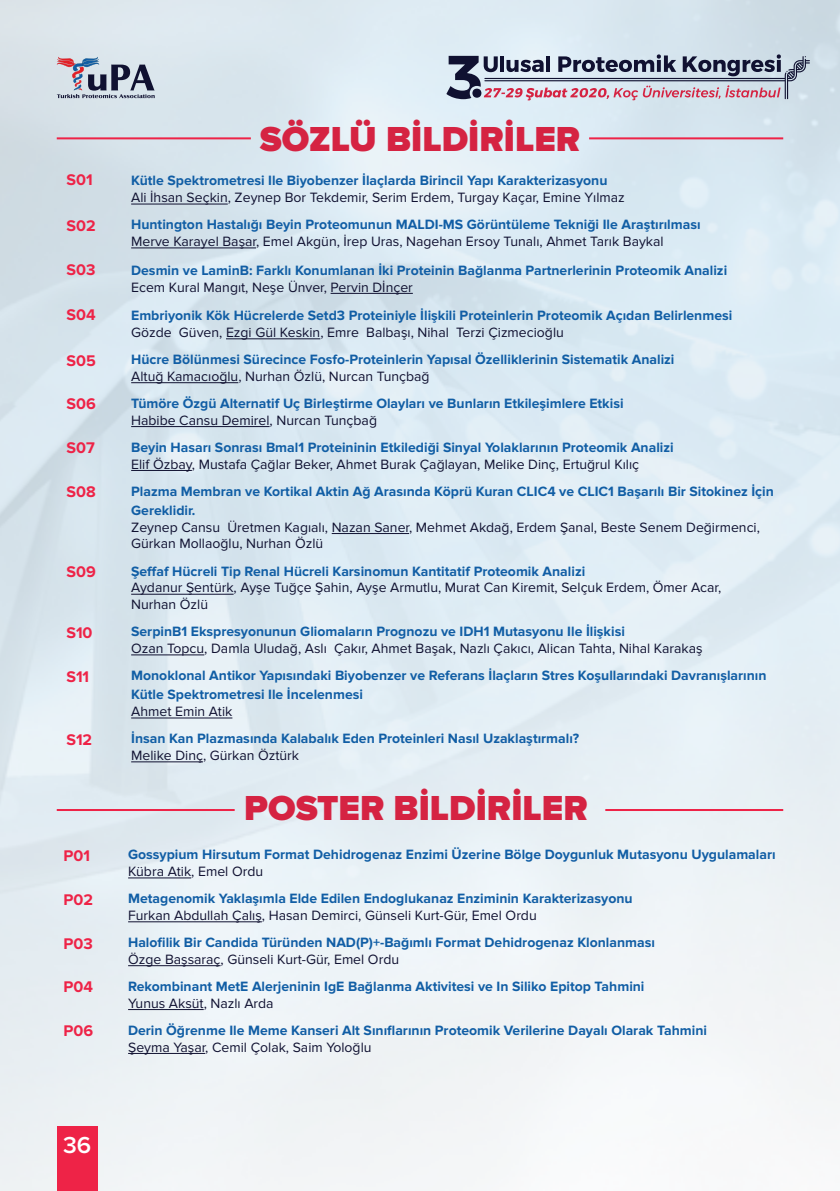
<style>
.page{position:relative;width:840px;height:1191px;background:#fff}
.page>*{position:absolute;margin:0;border:0;box-sizing:border-box;transform-origin:0 0}
.t1{font:900 36px "Proxima Nova";color:#d52342}
.t2{font:600 24px "Proxima Nova";color:#fff}
.t3{font:700 16px "Proxima Nova";color:#ee2347}
.t4{font:700 14px/19.2px "Proxima Nova";color:#115ea5}
.t5{font:14px/16.8px "Proxima Nova";color:#101131}
</style>
<div class="page">
<img style="left:0;top:0;width:839px;height:1191px">
<svg style="left:56px;top:57px;width:99px;height:41px;background:#a2a5b4"></svg>
<svg style="left:446px;top:54px;width:363px;height:46px;background:#a7a6b6"></svg>
<div style="left:57px;top:1126px;width:41px;height:65px;background:#ee2347"></div>
<hr style="left:131px;top:204px;width:97px;height:1px;background:#101131">
<hr style="left:131px;top:247px;width:125px;height:1px;background:#101131">
<hr style="left:330px;top:293px;width:82px;height:1px;background:#101131">
<hr style="left:226px;top:338px;width:94px;height:1px;background:#101131">
<hr style="left:131px;top:382px;width:107px;height:1px;background:#101131">
<hr style="left:131px;top:426px;width:138px;height:1px;background:#101131">
<hr style="left:131px;top:470px;width:61px;height:1px;background:#101131">
<hr style="left:331px;top:533px;width:78px;height:1px;background:#101131">
<hr style="left:131px;top:594px;width:102px;height:1px;background:#101131">
<hr style="left:131px;top:654px;width:73px;height:1px;background:#101131">
<hr style="left:131px;top:717px;width:101px;height:1px;background:#101131">
<hr style="left:131px;top:761px;width:72px;height:1px;background:#101131">
<hr style="left:128px;top:877px;width:63px;height:1px;background:#101131">
<hr style="left:128px;top:921px;width:134px;height:1px;background:#101131">
<hr style="left:128px;top:965px;width:92px;height:1px;background:#101131">
<hr style="left:128px;top:1009px;width:76px;height:1px;background:#101131">
<hr style="left:128px;top:1053px;width:77px;height:1px;background:#101131">
<hr style="left:57px;top:137px;width:194px;height:2px;background:#ee2347">
<hr style="left:57px;top:809px;width:177px;height:2px;background:#ee2347">
<hr style="left:605px;top:809px;width:177px;height:2px;background:#ee2347">
<hr style="left:588px;top:137px;width:194px;height:2px;background:#ee2347">
<h1 class="t1" style="left:259px;top:118px;width:322px">SÖZLÜ BİLDİRİLER</h1>
<p class="t3" style="left:66px;top:171px;width:28px">S01</p>
<p class="t4" style="left:131px;top:171px;width:477px">Kütle Spektrometresi Ile Biyobenzer İlaçlarda Birincil Yapı Karakterizasyonu</p>
<p class="t5" style="left:131px;top:189px;width:495px">Ali İhsan Seçkin, Zeynep Bor Tekdemir, Serim Erdem, Turgay Kaçar, Emine Yılmaz</p>
<p class="t3" style="left:66px;top:216px;width:31px">S02</p>
<p class="t4" style="left:131px;top:215px;width:570px">Huntington Hastalığı Beyin Proteomunun MALDI-MS Görüntüleme Tekniği Ile Araştırılması</p>
<p class="t5" style="left:131px;top:233px;width:533px">Merve Karayel Başar, Emel Akgün, İrep Uras, Nagehan Ersoy Tunalı, Ahmet Tarık Baykal</p>
<p class="t3" style="left:66px;top:260px;width:30px">S03</p>
<p class="t4" style="left:131px;top:261px;width:597px">Desmin ve LaminB: Farklı Konumlanan İki Proteinin Bağlanma Partnerlerinin Proteomik Analizi</p>
<p class="t5" style="left:131px;top:279px;width:283px">Ecem Kural Mangıt, Neşe Ünver, Pervin Dİnçer</p>
<p class="t3" style="left:66px;top:305px;width:31px">S04</p>
<p class="t4" style="left:131px;top:306px;width:602px">Embriyonik Kök Hücrelerde Setd3 Proteiniyle İlişkili Proteinlerin Proteomik Açıdan Belirlenmesi</p>
<p class="t5" style="left:131px;top:324px;width:434px">Gözde Güven, Ezgi Gül Keskin, Emre Balbaşı, Nihal Terzi Çizmecioğlu</p>
<p class="t3" style="left:66px;top:351px;width:31px">S05</p>
<p class="t4" style="left:131px;top:350px;width:544px">Hücre Bölünmesi Sürecince Fosfo-Proteinlerin Yapısal Özelliklerinin Sistematik Analizi</p>
<p class="t5" style="left:131px;top:368px;width:300px">Altuğ Kamacıoğlu, Nurhan Özlü, Nurcan Tunçbağ</p>
<p class="t3" style="left:66px;top:395px;width:31px">S06</p>
<p class="t4" style="left:131px;top:394px;width:493px">Tümöre Özgü Alternatif Uç Birleştirme Olayları ve Bunların Etkileşimlere Etkisi</p>
<p class="t5" style="left:131px;top:412px;width:247px">Habibe Cansu Demirel, Nurcan Tunçbağ</p>
<p class="t3" style="left:66px;top:439px;width:30px">S07</p>
<p class="t4" style="left:131px;top:438px;width:543px">Beyin Hasarı Sonrası Bmal1 Proteininin Etkilediği Sinyal Yolaklarının Proteomik Analizi</p>
<p class="t5" style="left:131px;top:456px;width:509px">Elif Özbay, Mustafa Çağlar Beker, Ahmet Burak Çağlayan, Melike Dinç, Ertuğrul Kılıç</p>
<p class="t3" style="left:66px;top:483px;width:31px">S08</p>
<p class="t4" style="left:131px;top:482px;width:644px">Plazma Membran ve Kortikal Aktin Ağ Arasında Köprü Kuran CLIC4 ve CLIC1 Başarılı Bir Sitokinez İçin<br>Gereklidir.</p>
<p class="t5" style="left:131px;top:519px;width:630px">Zeynep Cansu Üretmen Kagıalı, Nazan Saner, Mehmet Akdağ, Erdem Şanal, Beste Senem Değirmenci,<br>Gürkan Mollaoğlu, Nurhan Özlü</p>
<p class="t3" style="left:66px;top:562px;width:31px">S09</p>
<p class="t4" style="left:131px;top:561px;width:455px">Şeffaf Hücreli Tip Renal Hücreli Karsinomun Kantitatif Proteomik Analizi</p>
<p class="t5" style="left:131px;top:579px;width:591px">Aydanur Şentürk, Ayşe Tuğçe Şahin, Ayşe Armutlu, Murat Can Kiremit, Selçuk Erdem, Ömer Acar,<br>Nurhan Özlü</p>
<p class="t3" style="left:66px;top:623px;width:28px">S10</p>
<p class="t4" style="left:131px;top:622px;width:495px">SerpinB1 Ekspresyonunun Gliomaların Prognozu ve IDH1 Mutasyonu Ile İlişkisi</p>
<p class="t5" style="left:131px;top:640px;width:572px">Ozan Topcu, Damla Uludağ, Aslı Çakır, Ahmet Başak, Nazlı Çakıcı, Alican Tahta, Nihal Karakaş</p>
<p class="t3" style="left:66px;top:667px;width:24px">S11</p>
<p class="t4" style="left:131px;top:666px;width:636px">Monoklonal Antikor Yapısındaki Biyobenzer ve Referans İlaçların Stres Koşullarındaki Davranışlarının<br>Kütle Spektrometresi Ile İncelenmesi</p>
<p class="t5" style="left:131px;top:703px;width:103px">Ahmet Emin Atik</p>
<p class="t3" style="left:66px;top:730px;width:27px">S12</p>
<p class="t4" style="left:131px;top:729px;width:449px">İnsan Kan Plazmasında Kalabalık Eden Proteinleri Nasıl Uzaklaştırmalı?</p>
<p class="t5" style="left:131px;top:747px;width:169px">Melike Dinç, Gürkan Öztürk</p>
<h1 class="t1" style="left:244px;top:787px;width:345px">POSTER BİLDİRİLER</h1>
<p class="t3" style="left:63px;top:846px;width:28px">P01</p>
<p class="t4" style="left:128px;top:845px;width:648px">Gossypium Hirsutum Format Dehidrogenaz Enzimi Üzerine Bölge Doygunluk Mutasyonu Uygulamaları</p>
<p class="t5" style="left:128px;top:863px;width:136px">Kübra Atik, Emel Ordu</p>
<p class="t3" style="left:63px;top:890px;width:31px">P02</p>
<p class="t4" style="left:128px;top:889px;width:506px">Metagenomik Yaklaşımla Elde Edilen Endoglukanaz Enziminin Karakterizasyonu</p>
<p class="t5" style="left:128px;top:907px;width:410px">Furkan Abdullah Çalış, Hasan Demirci, Günseli Kurt-Gür, Emel Ordu</p>
<p class="t3" style="left:63px;top:934px;width:31px">P03</p>
<p class="t4" style="left:128px;top:933px;width:528px">Halofilik Bir Candida Türünden NAD(P)+-Bağımlı Format Dehidrogenaz Klonlanması</p>
<p class="t5" style="left:128px;top:951px;width:272px">Özge Başsaraç, Günseli Kurt-Gür, Emel Ordu</p>
<p class="t3" style="left:63px;top:978px;width:31px">P04</p>
<p class="t4" style="left:128px;top:977px;width:517px">Rekombinant MetE Alerjeninin IgE Bağlanma Aktivitesi ve In Siliko Epitop Tahmini</p>
<p class="t5" style="left:128px;top:994px;width:147px">Yunus Aksüt, Nazlı Arda</p>
<p class="t3" style="left:63px;top:1021px;width:31px">P06</p>
<p class="t4" style="left:128px;top:1020px;width:580px">Derin Öğrenme Ile Meme Kanseri Alt Sınıflarının Proteomik Verilerine Dayalı Olarak Tahmini</p>
<p class="t5" style="left:128px;top:1038px;width:245px">Şeyma Yaşar, Cemil Çolak, Saim Yoloğlu</p>
<h2 class="t2" style="left:63px;top:1131px;width:30px">36</h2>
</div>
